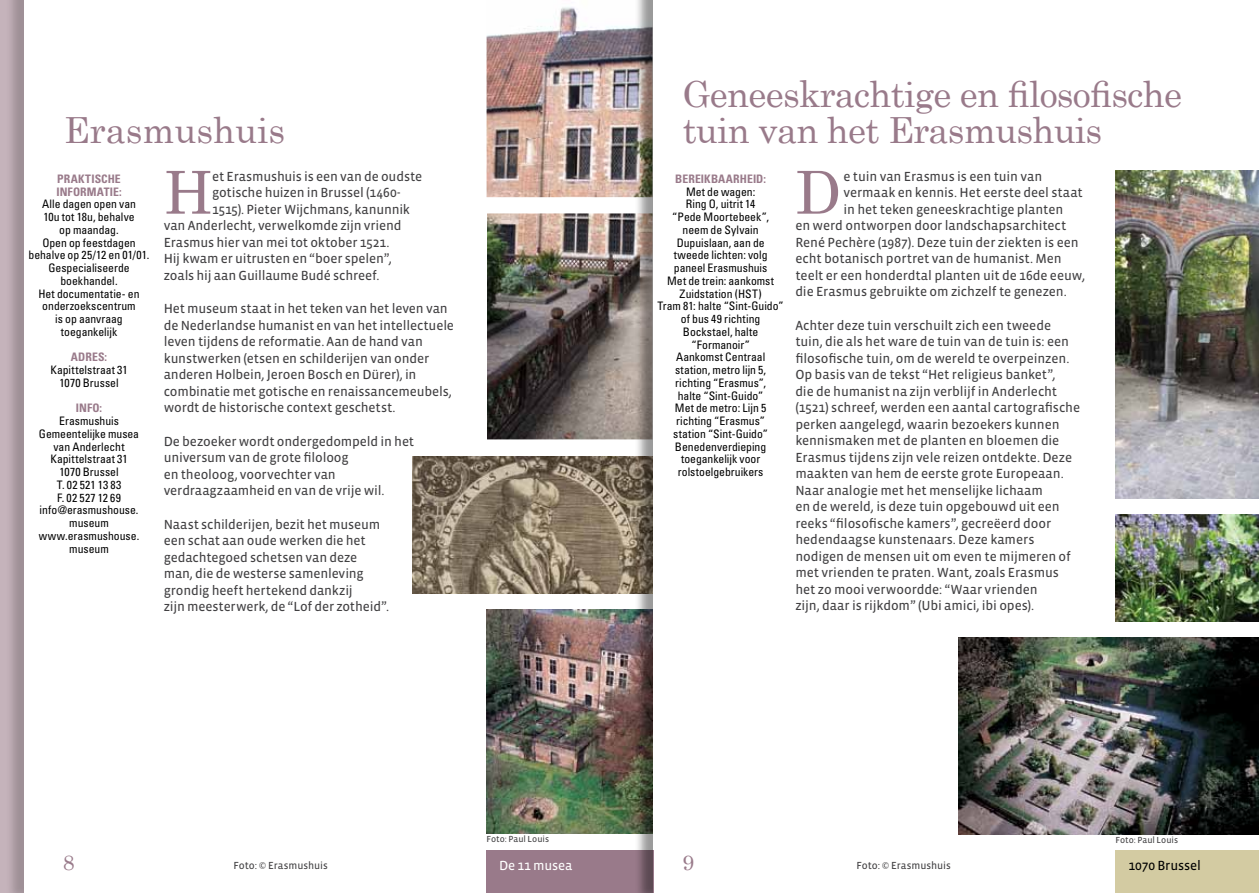
<style>
.page{position:relative;width:1259px;height:893px;background:#fff}
.page>*{position:absolute;margin:0;border:0;box-sizing:border-box;transform-origin:0 0}
.t1{font:59.25px "Century Schoolbook";color:#997a8a}
.t2{font:36px/36px "Century Schoolbook";letter-spacing:-.02em;color:#997a8a}
.t3{font:36px "Century Schoolbook";color:#997a8a}
.t4{font:21px "Century Schoolbook";color:#997a8a}
.t5{font:13.5px/16.5px "Vista Sans Reg";letter-spacing:-.01em;color:#414042}
.t6{font:13.5px "Vista Sans Reg";letter-spacing:-.01em;color:#000}
.t7{font:13.5px "Vista Sans Reg";letter-spacing:-.01em;color:#fff}
.t8{font:condensed 11.7px/12.8px "Univers LT Std";color:#000;text-align:center}
.t9{font:700 condensed 11.7px/12.8px "Univers LT Std";letter-spacing:.005em;color:#997a8a}
.t10{font:10.5px "Vista Sans Reg";letter-spacing:-.005em;color:#414042}
.t11{font:9px "Vista Sans Reg";color:#414042}
</style>
<div class="page">
<div style="left:486px;top:850px;width:167px;height:43px;background:#997a8a"></div>
<div style="left:1115px;top:850px;width:144px;height:43px;background:#d3cba2"></div>
<div style="left:0;top:0;width:24px;height:893px;background:#c5b3bb"></div>
<img style="left:1116px;top:514px;width:143px;height:107px">
<img style="left:958px;top:637px;width:301px;height:197px">
<img style="left:1116px;top:171px;width:143px;height:328px">
<img style="left:412px;top:456px;width:222px;height:137px">
<img style="left:486px;top:609px;width:148px;height:225px">
<img style="left:486px;top:7px;width:148px;height:432px">
<div style="left:634px;top:0;width:147px;height:893px;background:#000;opacity:.4"></div>
<div style="left:653px;top:0;width:131px;height:893px;background:#fff"></div>
<div style="left:5px;top:0;width:147px;height:893px;background:#000;opacity:.2"></div>
<div style="left:24px;top:0;width:130px;height:893px;background:#fff"></div>
<h2 class="t3" style="left:64px;top:107px;width:223px">Erasmushuis</h2>
<p class="t9" style="left:56px;top:172px;width:67px">PRAKTISCHE<br>INFORMATIE:</p>
<p class="t8" style="left:29px;top:198px;width:122px">Alle dagen open van<br>10u tot 18u, behalve<br>op maandag.<br>Open op feestdagen behalve op 25/12 en 01/01.<br>Gespecialiseerde boekhandel.<br>Het documentatie- en onderzoekscentrum<br>is op aanvraag toegankelijk</p>
<p class="t9" style="left:71px;top:351px;width:38px">ADRES:</p>
<p class="t8" style="left:50px;top:363px;width:79px">Kapittelstraat 31<br>1070 Brussel</p>
<p class="t9" style="left:76px;top:402px;width:28px">INFO:</p>
<p class="t8" style="left:39px;top:414px;width:102px">Erasmushuis<br>Gemeentelijke musea van Anderlecht<br>Kapittelstraat 31<br>1070 Brussel<br>T. 02 521 13 83<br>F. 02 527 12 69 info@erasmushouse. museum www.erasmushouse. museum</p>
<h1 class="t1" style="left:164px;top:155px;width:51px">H</h1>
<p class="t5" style="left:212px;top:168px;width:211px">et Erasmushuis is een van de oudste</p>
<p class="t5" style="left:212px;top:185px;width:190px">gotische huizen in Brussel (1460-</p>
<p class="t5" style="left:212px;top:201px;width:199px">1515). Pieter Wijchmans, kanunnik</p>
<p class="t5" style="left:164px;top:218px;width:239px">van Anderlecht, verwelkomde zijn vriend</p>
<p class="t5" style="left:164px;top:234px;width:227px">Erasmus hier van mei tot oktober 1521.</p>
<p class="t5" style="left:164px;top:251px;width:229px">Hij kwam er uitrusten en “boer spelen”,</p>
<p class="t5" style="left:164px;top:267px;width:217px">zoals hij aan Guillaume Budé schreef.</p>
<p class="t5" style="left:164px;top:301px;width:292px">Het museum staat in het teken van het leven van de Nederlandse humanist en van het intellectuele leven tijdens de reformatie. Aan de hand van kunstwerken (etsen en schilderijen van onder anderen Holbein, Jeroen Bosch en Dürer), in combinatie met gotische en renaissancemeubels, wordt de historische context geschetst.</p>
<p class="t5" style="left:164px;top:433px;width:252px">De bezoeker wordt ondergedompeld in het universum van de grote filoloog<br>en theoloog, voorvechter van verdraagzaamheid en van de vrije wil.</p>
<p class="t5" style="left:164px;top:516px;width:227px">Naast schilderijen, bezit het museum een schat aan oude werken die het gedachtegoed schetsen van deze man, die de westerse samenleving grondig heeft hertekend dankzij<br>zijn meesterwerk, de “Lof der zotheid”.</p>
<h2 class="t2" style="left:682px;top:75px;width:501px">Geneeskrachtige en filosofische tuin van het Erasmushuis</h2>
<p class="t9" style="left:675px;top:172px;width:92px">BEREIKBAARHEID:</p>
<p class="t8" style="left:657px;top:185px;width:128px">Met de wagen:<br>Ring O, uitrit 14<br>“Pede Moortebeek”,<br>neem de Sylvain<br>Dupuislaan, aan de tweede lichten: volg paneel Erasmushuis<br>Met de trein: aankomst<br>Zuidstation (HST)<br>Tram 81: halte “Sint-Guido” of bus 49 richting<br>Bockstael, halte “Formanoir”<br>Aankomst Centraal station, metro lijn 5, richting “Erasmus”,<br>halte “Sint-Guido”<br>Met de metro: Lijn 5 richting “Erasmus”<br>station “Sint-Guido”<br>Benedenverdieping toegankelijk voor rolstoelgebruikers</p>
<h1 class="t1" style="left:795px;top:155px;width:48px">D</h1>
<p class="t5" style="left:843px;top:168px;width:200px">e tuin van Erasmus is een tuin van</p>
<p class="t5" style="left:843px;top:185px;width:241px">vermaak en kennis. Het eerste deel staat</p>
<p class="t5" style="left:843px;top:201px;width:221px">in het teken geneeskrachtige planten</p>
<p class="t5" style="left:795px;top:218px;width:272px">en werd ontworpen door landschapsarchitect</p>
<p class="t5" style="left:795px;top:234px;width:285px">René Pechère (1987). Deze tuin der ziekten is een</p>
<p class="t5" style="left:795px;top:251px;width:268px">echt botanisch portret van de humanist. Men</p>
<p class="t5" style="left:795px;top:267px;width:291px">teelt er een honderdtal planten uit de 16de eeuw,</p>
<p class="t5" style="left:795px;top:284px;width:273px">die Erasmus gebruikte om zichzelf te genezen.</p>
<p class="t5" style="left:795px;top:317px;width:286px">Achter deze tuin verschuilt zich een tweede tuin, die als het ware de tuin van de tuin is: een filosofische tuin, om de wereld te overpeinzen.<br>Op basis van de tekst “Het religieus banket”,<br>die de humanist na zijn verblijf in Anderlecht (1521) schreef, werden een aantal cartografische perken aangelegd, waarin bezoekers kunnen kennismaken met de planten en bloemen die Erasmus tijdens zijn vele reizen ontdekte. Deze maakten van hem de eerste grote Europeaan.<br>Naar analogie met het menselijke lichaam<br>en de wereld, is deze tuin opgebouwd uit een reeks “filosofische kamers”, gecreëerd door hedendaagse kunstenaars. Deze kamers nodigen de mensen uit om even te mijmeren of met vrienden te praten. Want, zoals Erasmus het zo mooi verwoordde: “Waar vrienden<br>zijn, daar is rijkdom” (Ubi amici, ibi opes).</p>
<p class="t11" style="left:486px;top:834px;width:64px">Foto: Paul Louis</p>
<p class="t11" style="left:1115px;top:836px;width:64px">Foto: Paul Louis</p>
<h3 class="t4" style="left:63px;top:850px;width:13px">8</h3>
<p class="t10" style="left:234px;top:860px;width:96px">Foto: © Erasmushuis</p>
<p class="t7" style="left:499px;top:858px;width:75px">De 11 musea</p>
<h3 class="t4" style="left:682px;top:849px;width:13px">9</h3>
<p class="t10" style="left:856px;top:860px;width:96px">Foto: © Erasmushuis</p>
<p class="t6" style="left:1128px;top:858px;width:74px">1070 Brussel</p>
</div>
